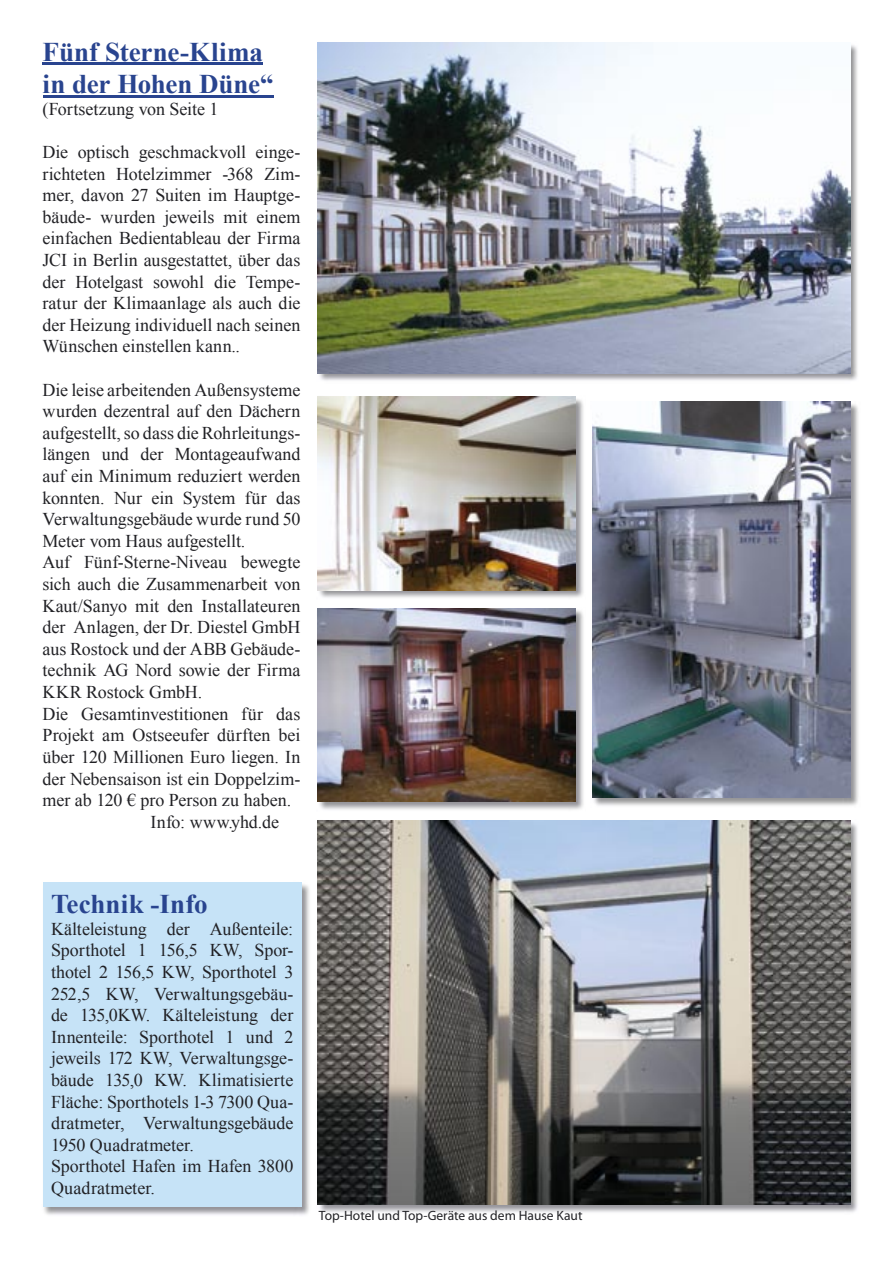
<style>
.page{position:relative;width:893px;height:1263px;background:#fff}
.page>*{position:absolute;margin:0;border:0;box-sizing:border-box;transform-origin:0 0}
.t1{font:700 27px/32.4px "Times New Roman";color:#29448f}
.t2{font:18px/21.6px "Times New Roman";letter-spacing:-.005em;color:#212125;text-align:justify}
.t3{font:13.5px "Myriad Pro";color:#212125}
</style>
<div class="page">
<hr style="left:43px;top:62px;width:220px;height:3px;background:#29448f">
<hr style="left:43px;top:95px;width:230px;height:2px;background:#29448f">
<img style="left:44px;top:884px;width:266px;height:331px">
<div style="left:43px;top:882px;width:259px;height:325px;background:#c6e3f7"></div>
<img style="left:317px;top:42px;width:541px;height:339px">
<img style="left:317px;top:43px;width:533px;height:330px">
<img style="left:317px;top:608px;width:267px;height:202px">
<img style="left:317px;top:608px;width:258px;height:193px">
<img style="left:317px;top:396px;width:267px;height:202px">
<img style="left:317px;top:396px;width:258px;height:194px">
<img style="left:317px;top:820px;width:541px;height:392px">
<img style="left:317px;top:821px;width:533px;height:383px">
<img style="left:594px;top:401px;width:265px;height:405px">
<img style="left:592px;top:402px;width:258px;height:396px">
<h1 class="t1" style="left:43px;top:35px;width:232px">Fünf Sterne-Klima in der Hohen Düne“</h1>
<p class="t2" style="left:43px;top:98px;width:178px">(Fortsetzung von Seite 1</p>
<p class="t2" style="left:43px;top:141px;width:259px">Die optisch geschmackvoll einge&shy;richteten Hotelzimmer -368 Zim&shy;mer, davon 27 Suiten im Hauptge&shy;bäude- wurden jeweils mit einem einfachen Bedientableau der Firma JCI in Berlin ausgestattet, über das der Hotelgast sowohl die Tempe&shy;ratur der Klimaanlage als auch die der Heizung individuell nach seinen Wünschen einstellen kann..</p>
<p class="t2" style="left:43px;top:379px;width:259px">Die leise arbeitenden Außensysteme</p>
<p class="t2" style="left:43px;top:400px;width:259px">wurden dezentral auf den Dächern</p>
<p class="t2" style="left:43px;top:422px;width:259px">aufgestellt, so dass die Rohrleitungs-</p>
<p class="t2" style="left:43px;top:443px;width:259px">längen und der Montageaufwand</p>
<p class="t2" style="left:43px;top:465px;width:259px">auf ein Minimum reduziert werden</p>
<p class="t2" style="left:43px;top:487px;width:259px">konnten. Nur ein System für das</p>
<p class="t2" style="left:43px;top:508px;width:259px">Verwaltungsgebäude wurde rund 50</p>
<p class="t2" style="left:43px;top:530px;width:204px">Meter vom Haus aufgestellt.</p>
<p class="t2" style="left:43px;top:551px;width:259px">Auf Fünf-Sterne-Niveau bewegte</p>
<p class="t2" style="left:43px;top:573px;width:259px">sich auch die Zusammenarbeit von</p>
<p class="t2" style="left:43px;top:595px;width:259px">Kaut/Sanyo mit den Installateuren</p>
<p class="t2" style="left:43px;top:616px;width:259px">der Anlagen, der Dr. Diestel GmbH</p>
<p class="t2" style="left:43px;top:638px;width:259px">aus Rostock und der ABB Gebäude-</p>
<p class="t2" style="left:43px;top:659px;width:259px">technik AG Nord sowie der Firma</p>
<p class="t2" style="left:43px;top:681px;width:161px">KKR Rostock GmbH.</p>
<p class="t2" style="left:43px;top:703px;width:259px">Die Gesamtinvestitionen für das</p>
<p class="t2" style="left:43px;top:724px;width:259px">Projekt am Ostseeufer dürften bei</p>
<p class="t2" style="left:43px;top:746px;width:259px">über 120 Millionen Euro liegen. In</p>
<p class="t2" style="left:43px;top:767px;width:259px">der Nebensaison ist ein Doppelzim-</p>
<p class="t2" style="left:43px;top:789px;width:250px">mer ab 120 € pro Person zu haben.</p>
<p class="t2" style="left:151px;top:811px;width:130px">Info: www.yhd.de</p>
<h1 class="t1" style="left:51px;top:887px;width:158px">Technik -Info</h1>
<p class="t2" style="left:51px;top:918px;width:244px;text-align:left">Kälteleistung der Außenteile:<br>Sporthotel 1 156,5 KW, Spor&shy;thotel 2 156,5 KW, Sporthotel 3<br>252,5 KW, Verwaltungsgebäu&shy;de 135,0KW. Kälteleistung der<br>Innenteile: Sporthotel 1 und 2 jeweils 172 KW, Verwaltungsge&shy;bäude 135,0 KW. Klimatisierte<br>Fläche: Sporthotels 1-3 7300 Qua&shy;dratmeter, Verwaltungsgebäude<br>1950 Quadratmeter.<br>Sporthotel Hafen im Hafen 3800<br>Quadratmeter.</p>
<p class="t3" style="left:319px;top:1208px;width:265px">Top-Hotel und Top-Geräte aus dem Hause Kaut</p>
</div>
